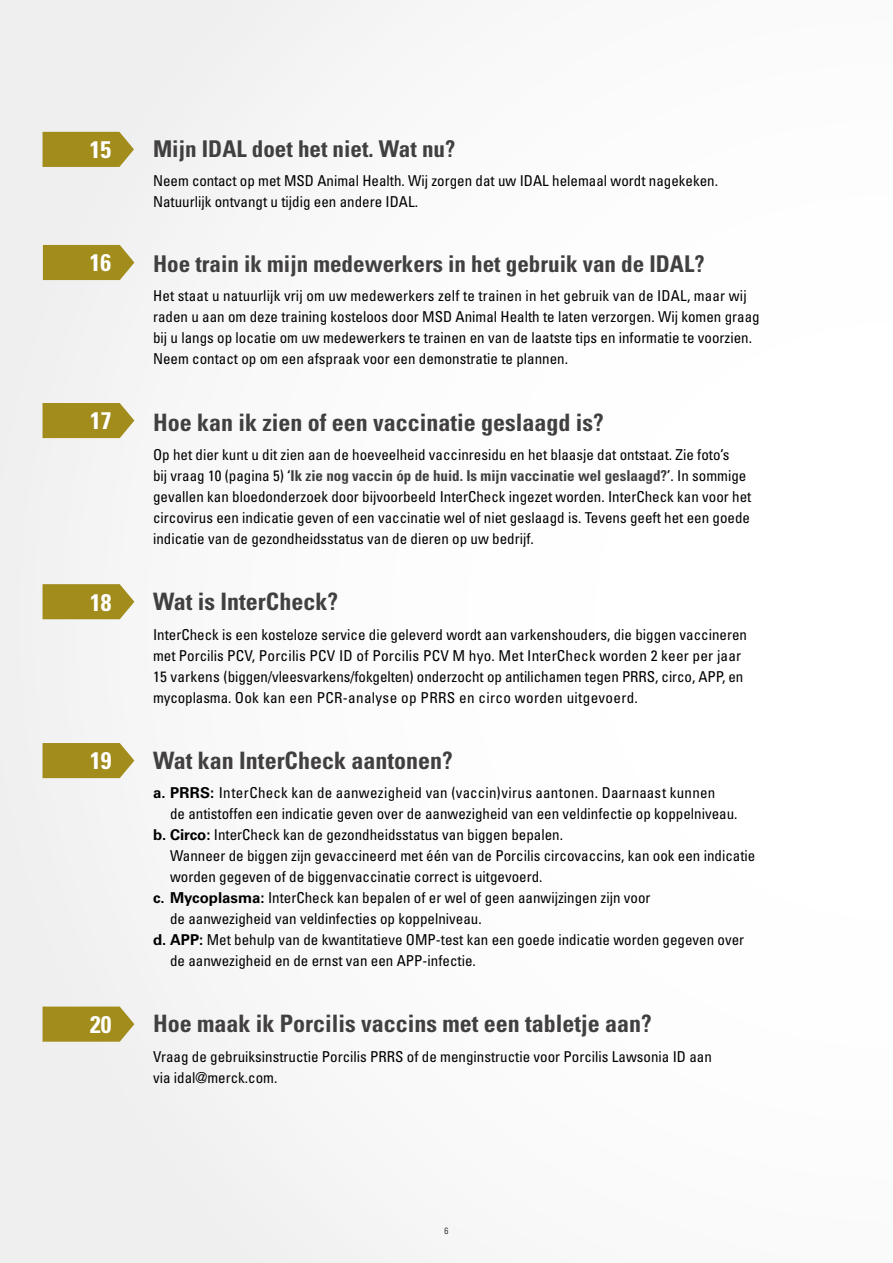
<style>
.page{position:relative;width:893px;height:1263px;background:#fbfbfb}
.page>*{position:absolute;margin:0;border:0;box-sizing:border-box;transform-origin:0 0}
.t1{font:700 condensed 24px "Univers LT Std";color:#413f3f}
.t2{font:700 condensed 24px "Univers LT Std";color:#fff}
.t3{font:700 condensed 23.1px "Univers LT Std";color:#413f3f}
.t4{font:condensed 15px/21px "Univers LT Std";color:#000}
.t5{font:300 condensed 9px "Univers LT Std";color:#000}
.s1{font-weight:700;color:#413f3f}
.s2{font-weight:700;font-stretch:normal}
</style>
<div class="page">
<svg style="left:43px;top:132px;width:91px;height:35px;background:#a7942d"></svg>
<svg style="left:43px;top:245px;width:91px;height:35px;background:#a7932c"></svg>
<svg style="left:43px;top:403px;width:91px;height:35px;background:#a7932c"></svg>
<svg style="left:43px;top:584px;width:91px;height:35px;background:#a7942d"></svg>
<svg style="left:43px;top:743px;width:91px;height:35px;background:#a7942c"></svg>
<svg style="left:43px;top:1006px;width:91px;height:36px;background:#a89531"></svg>
<h1 class="t2" style="left:90px;top:135px;width:23px">15</h1>
<h2 class="t3" style="left:153px;top:135px;width:304px">Mijn IDAL doet het niet. Wat nu?</h2>
<p class="t4" style="left:153px;top:170px;width:566px">Neem contact op met MSD Animal Health. Wij zorgen dat uw IDAL helemaal wordt nagekeken.<br>Natuurlijk ontvangt u tijdig een andere IDAL.</p>
<h1 class="t2" style="left:90px;top:248px;width:23px">16</h1>
<h2 class="t3" style="left:153px;top:250px;width:553px">Hoe train ik mijn medewerkers in het gebruik van de IDAL?</h2>
<p class="t4" style="left:153px;top:285px;width:608px">Het staat u natuurlijk vrij om uw medewerkers zelf te trainen in het gebruik van de IDAL, maar wij raden u aan om deze training kosteloos door MSD Animal Health te laten verzorgen. Wij komen graag bij u langs op locatie om uw medewerkers te trainen en van de laatste tips en informatie te voorzien.<br>Neem contact op om een afspraak voor een demonstratie te plannen.</p>
<h1 class="t2" style="left:90px;top:406px;width:23px">17</h1>
<h1 class="t1" style="left:153px;top:407px;width:452px">Hoe kan ik zien of een vaccinatie geslaagd is?</h1>
<p class="t4" style="left:153px;top:444px;width:600px">Op het dier kunt u dit zien aan de hoeveelheid vaccinresidu en het blaasje dat ontstaat. Zie foto’s<br>bij vraag 10 (pagina 5) ‘<span class="s1">Ik zie nog vaccin óp de huid. Is mijn vaccinatie wel geslaagd?</span>’. In sommige gevallen kan bloedonderzoek door bijvoorbeeld InterCheck ingezet worden. InterCheck kan voor het circovirus een indicatie geven of een vaccinatie wel of niet geslaagd is. Tevens geeft het een goede indicatie van de gezondheidsstatus van de dieren op uw bedrijf.</p>
<h1 class="t2" style="left:90px;top:587px;width:23px">18</h1>
<h1 class="t1" style="left:153px;top:587px;width:186px">Wat is InterCheck?</h1>
<p class="t4" style="left:153px;top:624px;width:596px">InterCheck is een kosteloze service die geleverd wordt aan varkenshouders, die biggen vaccineren met Porcilis PCV, Porcilis PCV ID of Porcilis PCV M hyo. Met InterCheck worden 2 keer per jaar 15 varkens (biggen/vleesvarkens/fokgelten) onderzocht op antilichamen tegen PRRS, circo, APP, en mycoplasma. Ook kan een PCR-analyse op PRRS en circo worden uitgevoerd.</p>
<h1 class="t2" style="left:90px;top:745px;width:23px">19</h1>
<h1 class="t1" style="left:153px;top:745px;width:301px">Wat kan InterCheck aantonen?</h1>
<p class="t4" style="left:153px;top:782px;width:564px"><span class="s2">a. PRRS:</span> InterCheck kan de aanwezigheid van (vaccin)virus aantonen. Daarnaast kunnen</p>
<p class="t4" style="left:170px;top:803px;width:569px">de antistoffen een indicatie geven over de aanwezigheid van een veldinfectie op koppelniveau.</p>
<p class="t4" style="left:153px;top:824px;width:411px"><span class="s2">b. Circo:</span> InterCheck kan de gezondheidsstatus van biggen bepalen.</p>
<p class="t4" style="left:170px;top:845px;width:587px">Wanneer de biggen zijn gevaccineerd met één van de Porcilis circovaccins, kan ook een indicatie</p>
<p class="t4" style="left:170px;top:866px;width:374px">worden gegeven of de biggenvaccinatie correct is uitgevoerd.</p>
<p class="t4" style="left:153px;top:887px;width:499px"><span class="s2">c. Mycoplasma:</span> InterCheck kan bepalen of er wel of geen aanwijzingen zijn voor</p>
<p class="t4" style="left:170px;top:908px;width:313px">de aanwezigheid van veldinfecties op koppelniveau.</p>
<p class="t4" style="left:153px;top:929px;width:593px"><span class="s2">d. APP:</span> Met behulp van de kwantitatieve OMP-test kan een goede indicatie worden gegeven over</p>
<p class="t4" style="left:170px;top:950px;width:307px">de aanwezigheid en de ernst van een APP-infectie.</p>
<h1 class="t2" style="left:90px;top:1010px;width:23px">20</h1>
<h1 class="t1" style="left:153px;top:1009px;width:500px">Hoe maak ik Porcilis vaccins met een tabletje aan?</h1>
<p class="t4" style="left:153px;top:1046px;width:560px">Vraag de gebruiksinstructie Porcilis PRRS of de menginstructie voor Porcilis Lawsonia ID aan via idal@merck.com.</p>
<p class="t5" style="left:444px;top:1226px;width:5px">6</p>
</div>
